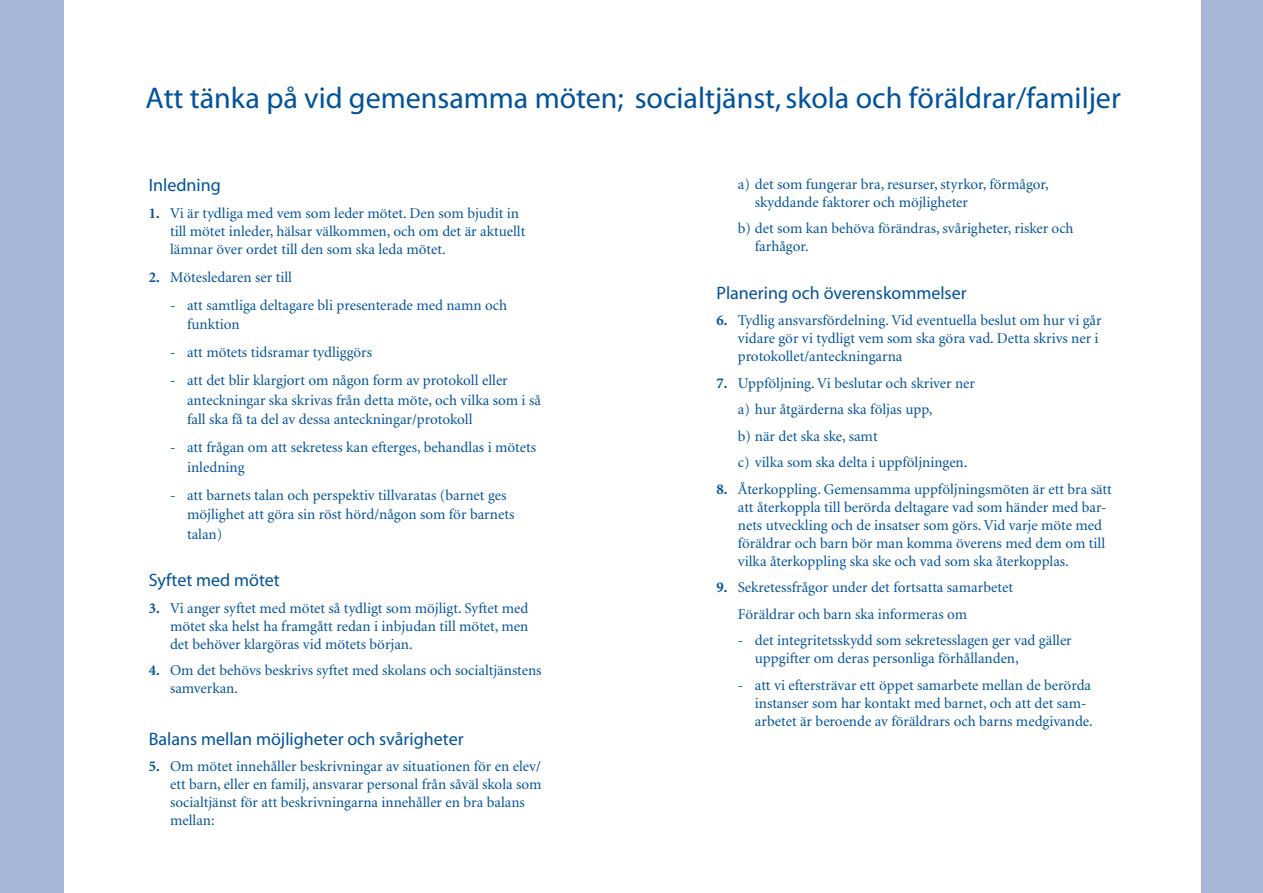
<style>
.page{position:relative;width:1263px;height:893px;background:#fff}
.page>*{position:absolute;margin:0;border:0;box-sizing:border-box;transform-origin:0 0}
.t1{font:30px "Myriad";color:#01529a}
.t2{font:18px "Myriad";color:#01529a}
.t3{font:15px/18px "Minion";color:#01529a}
.s1{font-weight:700}
</style>
<div class="page">
<div style="left:0;top:0;width:64px;height:893px;background:#a8b6d9"></div>
<div style="left:1201px;top:0;width:62px;height:893px;background:#a8b6d9"></div>
<h1 class="t1" style="left:146px;top:83px;width:977px">Att tänka på vid gemensamma möten; socialtjänst, skola och föräldrar/familjer</h1>
<p class="t2" style="left:149px;top:176px;width:73px">Inledning</p>
<p class="t3" style="left:170px;top:204px;width:357px;text-indent:-21px"><span class="s1">1.</span> Vi är tydliga med vem som leder mötet. Den som bjudit in till mötet inleder, hälsar välkommen, och om det är aktuellt lämnar över ordet till den som ska leda mötet.</p>
<p class="t3" style="left:149px;top:268px;width:145px"><span class="s1">2.</span> Mötesledaren ser till</p>
<p class="t3" style="left:187px;top:296px;width:321px;line-height:19.5px;text-indent:-17px">- att samtliga deltagare bli presenterade med namn och funktion</p>
<p class="t3" style="left:170px;top:344px;width:203px">- att mötets tidsramar tydliggörs</p>
<p class="t3" style="left:187px;top:371px;width:355px;line-height:19.5px;text-indent:-17px">- att det blir klargjort om någon form av protokoll eller anteckningar ska skrivas från detta möte, och vilka som i så fall ska få ta del av dessa anteckningar/protokoll</p>
<p class="t3" style="left:187px;top:438px;width:350px;line-height:19.5px;text-indent:-17px">- att frågan om att sekretess kan efterges, behandlas i mötets inledning</p>
<p class="t3" style="left:187px;top:486px;width:329px;line-height:19.5px;text-indent:-17px">- att barnets talan och perspektiv tillvaratas (barnet ges möjlighet att göra sin röst hörd/någon som för barnets talan)</p>
<p class="t2" style="left:149px;top:571px;width:133px">Syftet med mötet</p>
<p class="t3" style="left:170px;top:599px;width:360px;text-align:justify;text-indent:-21px"><span class="s1">3.</span> Vi anger syftet med mötet så tydligt som möjligt. Syftet med mötet ska helst ha framgått redan i inbjudan till mötet, men det behöver klargöras vid mötets början.</p>
<p class="t3" style="left:170px;top:662px;width:373px;text-indent:-21px"><span class="s1">4.</span> Om det behövs beskrivs syftet med skolans och socialtjänstens samverkan.</p>
<p class="t2" style="left:149px;top:730px;width:316px">Balans mellan möjligheter och svårigheter</p>
<p class="t3" style="left:170px;top:758px;width:373px;text-indent:-21px"><span class="s1">5.</span> Om mötet innehåller beskrivningar av situationen för en elev/ ett barn, eller en familj, ansvarar personal från såväl skola som socialtjänst för att beskrivningarna innehåller en bra balans mellan:</p>
<p class="t3" style="left:755px;top:176px;width:295px;text-indent:-17px">a) det som fungerar bra, resurser, styrkor, förmågor, skyddande faktorer och möjligheter</p>
<p class="t3" style="left:755px;top:220px;width:320px;text-indent:-17px">b) det som kan behöva förändras, svårigheter, risker och farhågor.</p>
<p class="t2" style="left:716px;top:284px;width:252px">Planering och överenskommelser</p>
<p class="t3" style="left:738px;top:312px;width:365px;text-indent:-21px"><span class="s1">6.</span> Tydlig ansvarsfördelning. Vid eventuella beslut om hur vi går vidare gör vi tydligt vem som ska göra vad. Detta skrivs ner i protokollet/anteckningarna</p>
<p class="t3" style="left:738px;top:370px;width:239px;line-height:26.5px;text-indent:-21px"><span class="s1">7.</span> Uppföljning. Vi beslutar och skriver ner a) hur åtgärderna ska följas upp,<br>b) när det ska ske, samt<br>c) vilka som ska delta i uppföljningen.</p>
<p class="t3" style="left:738px;top:481px;width:376px;text-indent:-21px"><span class="s1">8.</span> Återkoppling. Gemensamma uppföljningsmöten är ett bra sätt att återkoppla till berörda deltagare vad som händer med bar&shy;nets utveckling och de insatser som görs. Vid varje möte med föräldrar och barn bör man komma överens med dem om till vilka återkoppling ska ske och vad som ska återkopplas.</p>
<p class="t3" style="left:738px;top:575px;width:277px;line-height:26.5px;text-indent:-21px"><span class="s1">9.</span> Sekretessfrågor under det fortsatta samarbetet<br>Föräldrar och barn ska informeras om</p>
<p class="t3" style="left:755px;top:632px;width:318px;text-indent:-17px">- det integritetsskydd som sekretesslagen ger vad gäller uppgifter om deras personliga förhållanden,</p>
<p class="t3" style="left:755px;top:677px;width:339px;text-indent:-17px">- att vi eftersträvar ett öppet samarbete mellan de berörda instanser som har kontakt med barnet, och att det sam&shy;arbetet är beroende av föräldrars och barns medgivande.</p>
</div>
